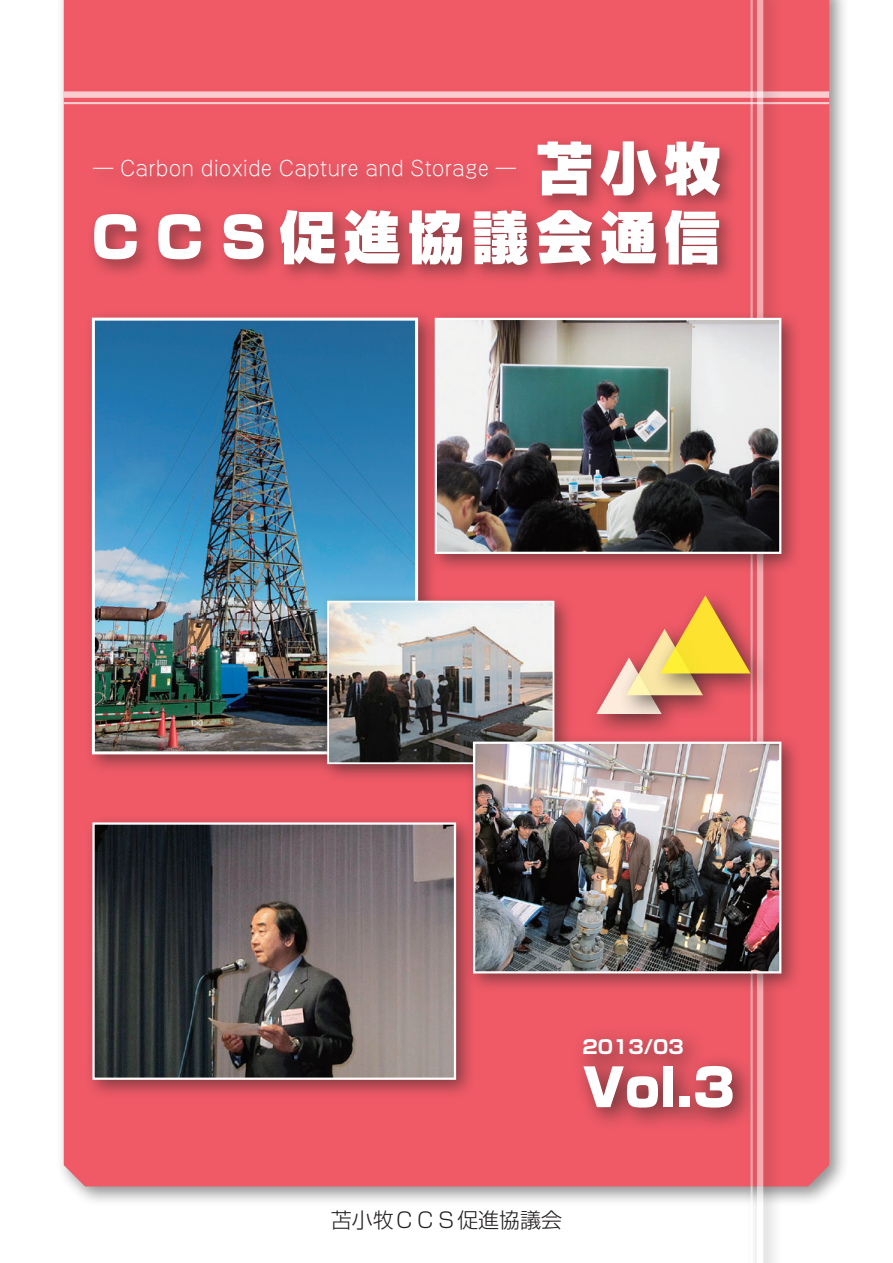
<style>
.page{position:relative;width:893px;height:1263px;background:#fff}
.page>*{position:absolute;margin:0;border:0;box-sizing:border-box;transform-origin:0 0}
.t1{font:900 56.25px "Shin Go Pro";letter-spacing:.14em;color:#fff}
.t2{font:900 51.75px "Shin Go Pro";color:#fff}
.t3{font:300 21px "Shin Go Pro";color:#231f20}
.t4{font:300 20.25px "Jun 101 Pro";color:#fff}
.t5{font:700 18.75px "Shin Go Pro";color:#fff}
</style>
<div class="page">
<div style="left:55px;top:0;width:794px;height:1206px;background:#231f20;opacity:.5"></div>
<div style="left:64px;top:0;width:765px;height:1186px;background:#f05a67"></div>
<div style="left:86px;top:133px;width:654px;height:151px;background:#231f20;opacity:.5"></div>
<div style="left:64px;top:91px;width:765px;height:7px;background:#facdd1"></div>
<hr style="left:64px;top:102px;width:765px;height:2px;background:#fff">
<div style="left:743px;top:0;width:40px;height:1263px;background:#231f20;opacity:.5"></div>
<svg style="left:757px;top:0;width:6px;height:1263px;background:#f7b6bb"></svg>
<hr style="left:750px;top:0;width:3px;height:1263px;background:#fff">
<div style="left:426px;top:309px;width:376px;height:265px;background:#231f20;opacity:.5"></div>
<img style="left:438px;top:321px;width:340px;height:230px">
<div style="left:435px;top:318px;width:346px;height:236px;border:2px solid #fff"></div>
<div style="left:83px;top:309px;width:355px;height:465px;background:#231f20;opacity:.5"></div>
<img style="left:96px;top:322px;width:318px;height:428px">
<div style="left:92px;top:318px;width:326px;height:436px;border:3px solid #fff"></div>
<div style="left:319px;top:592px;width:255px;height:192px;background:#231f20;opacity:.5"></div>
<img style="left:330px;top:604px;width:221px;height:157px">
<div style="left:327px;top:601px;width:227px;height:163px;border:2px solid #fff"></div>
<div style="left:572px;top:1026px;width:185px;height:106px;background:#231f20;opacity:.75"></div>
<div style="left:586px;top:648px;width:98px;height:91px;background:#231f20;opacity:.75"></div>
<div style="left:616px;top:619px;width:109px;height:101px;background:#231f20;opacity:.75"></div>
<div style="left:650px;top:585px;width:123px;height:113px;background:#231f20;opacity:.75"></div>
<svg style="left:596px;top:595px;width:154px;height:119px;background:#e88c68"></svg>
<div style="left:84px;top:814px;width:392px;height:286px;background:#231f20;opacity:.5"></div>
<img style="left:95px;top:825px;width:358px;height:252px">
<div style="left:92px;top:822px;width:364px;height:258px;border:2px solid #fff"></div>
<div style="left:465px;top:733px;width:337px;height:260px;background:#231f20;opacity:.5"></div>
<img style="left:476px;top:745px;width:302px;height:225px">
<div style="left:473px;top:742px;width:308px;height:231px;border:2px solid #fff"></div>
<p class="t1" style="left:536px;top:124px;width:186px">苫小牧</p>
<p class="t1" style="left:87px;top:193px;width:635px">ＣＣＳ促進協議会通信</p>
<p class="t4" style="left:93px;top:152px;width:424px">― Carbon dioxide Capture and Storage ―</p>
<p class="t5" style="left:583px;top:1032px;width:103px">2013/03</p>
<p class="t2" style="left:583px;top:1046px;width:154px">Vol.3</p>
<p class="t3" style="left:331px;top:1203px;width:233px">苫小牧ＣＣＳ促進協議会</p>
</div>
